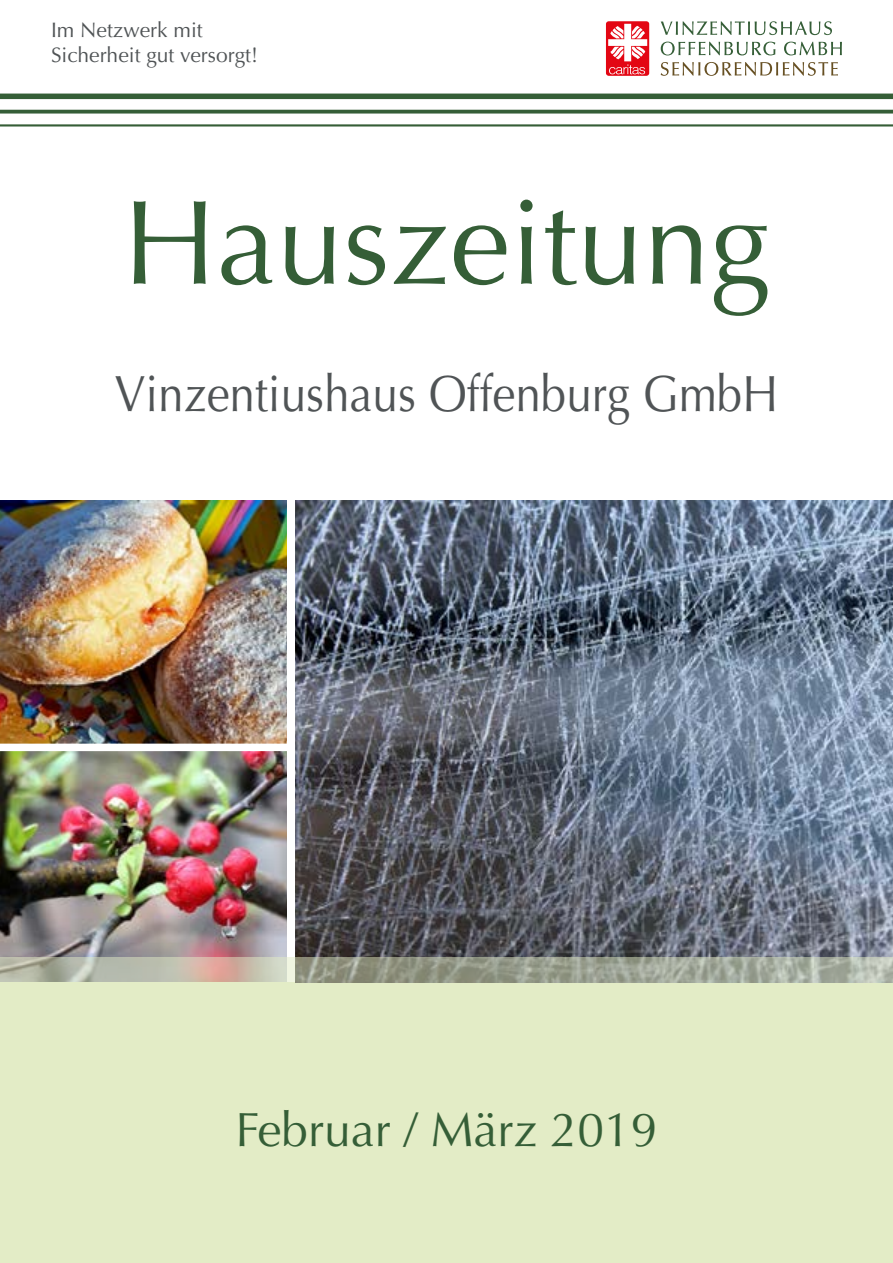
<style>
.page{position:relative;width:893px;height:1263px;background:#fff}
.page>*{position:absolute;margin:0;border:0;box-sizing:border-box;transform-origin:0 0}
.t1{font:120px "Optima LT Std";color:#355e37}
.t2{font:51px "Optima LT Std";color:#505456;scale:.9 1}
.t3{font:48px "Optima LT Std";color:#355e37}
.t4{font:21px/25.5px "Optima LT Std";color:#505456}
</style>
<div class="page">
<svg style="left:0;top:110px;width:893px;height:4px;background:#4c704d"></svg>
<hr style="left:0;top:124px;width:893px;height:2px;background:#355e37">
<svg style="left:606px;top:21px;width:43px;height:55px"></svg>
<svg style="left:608px;top:24px;width:39px;height:50px"></svg>
<svg style="left:661px;top:21px;width:171px;height:14px"></svg>
<svg style="left:661px;top:42px;width:181px;height:13px"></svg>
<svg style="left:661px;top:62px;width:177px;height:14px"></svg>
<div style="left:0;top:94px;width:893px;height:5px;background:#355e37"></div>
<img style="left:0;top:500px;width:287px;height:244px">
<img style="left:0;top:751px;width:287px;height:206px">
<div style="left:0;top:982px;width:893px;height:281px;background:#e3ecc6"></div>
<img style="left:295px;top:500px;width:598px;height:457px">
<svg style="left:0;top:957px;width:893px;height:25px;background:#a8aa9b"></svg>
<p class="t4" style="left:51px;top:17px;width:209px">Im Netzwerk mit<br>Sicherheit gut versorgt!</p>
<h1 class="t1" style="left:123px;top:173px;width:648px">Hauszeitung</h1>
<h2 class="t2" style="left:115px;top:364px;width:738px">Vinzentiushaus Offenburg GmbH</h2>
<h3 class="t3" style="left:235px;top:1102px;width:423px">Februar / März 2019</h3>
</div>
